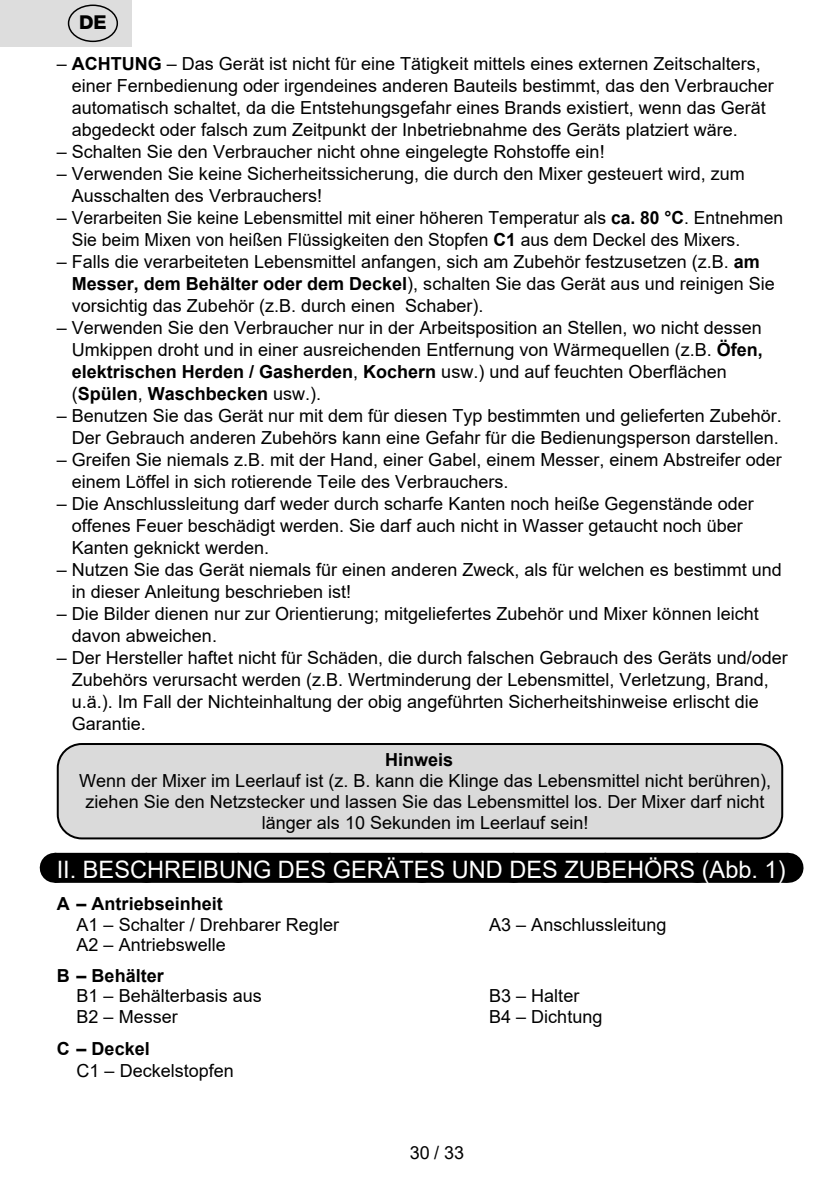
<style>
.page{position:relative;width:840px;height:1191px;background:#fff}
.page>*{position:absolute;margin:0;border:0;box-sizing:border-box;transform-origin:0 0}
.Grafický_nadpis_ETA{font:24px "Arial";color:#fff}
.t1{font:800 19.2px "Helvetica Neue OT";color:#000}
.Normální{font:18px/22px "Arial";color:#000}
.Normální-2{font:700 18px "Arial";color:#000}
.s1{font-weight:700}
</style>
<div class="page">
<div style="left:55px;top:853px;width:732px;height:30px;background:#000"></div>
<svg style="left:147px;top:882px;width:594px;height:1px"></svg>
<hr style="left:787px;top:853px;width:1px;height:30px;background:#000">
<div style="left:58px;top:744px;width:723px;height:94px;background:#dadada;border-radius:24px"></div>
<div style="left:57px;top:743px;width:725px;height:96px;border:2px solid #000;border-radius:24px"></div>
<div style="left:0;top:0;width:131px;height:47px;background:#ddd"></div>
<div style="left:68px;top:5px;width:50px;height:37px;border:1px solid #000;border-radius:50%"></div>
<p class="t1" style="left:79px;top:11px;width:29px">DE</p>
<p class="Normální" style="left:72px;top:52px;width:703px;text-indent:-15px">– <span class="s1">ACHTUNG</span> – Das Gerät ist nicht für eine Tätigkeit mittels eines externen Zeitschalters, einer Fernbedienung oder irgendeines anderen Bauteils bestimmt, das den Verbraucher automatisch schaltet, da die Entstehungsgefahr eines Brands existiert, wenn das Gerät abgedeckt oder falsch zum Zeitpunkt der Inbetriebnahme des Geräts platziert wäre.</p>
<p class="Normální" style="left:57px;top:140px;width:549px">– Schalten Sie den Verbraucher nicht ohne eingelegte Rohstoffe ein!</p>
<p class="Normální" style="left:72px;top:162px;width:674px;text-indent:-15px">– Verwenden Sie keine Sicherheitssicherung, die durch den Mixer gesteuert wird, zum<br>Ausschalten des Verbrauchers!</p>
<p class="Normální" style="left:72px;top:206px;width:712px;text-indent:-15px">– Verarbeiten Sie keine Lebensmittel mit einer höheren Temperatur als <span class="s1">ca. 80 °C</span>. Entnehmen<br>Sie beim Mixen von heißen Flüssigkeiten den Stopfen <span class="s1">C1</span> aus dem Deckel des Mixers.</p>
<p class="Normální" style="left:72px;top:250px;width:704px;text-indent:-15px">– Falls die verarbeiteten Lebensmittel anfangen, sich am Zubehör festzusetzen (z.B. <span class="s1">am<br>Messer, dem Behälter oder dem Deckel</span>), schalten Sie das Gerät aus und reinigen Sie vorsichtig das Zubehör (z.B. durch einen Schaber).</p>
<p class="Normální" style="left:72px;top:316px;width:692px;text-indent:-15px">– Verwenden Sie den Verbraucher nur in der Arbeitsposition an Stellen, wo nicht dessen Umkippen droht und in einer ausreichenden Entfernung von Wärmequellen (z.B. <span class="s1">Öfen, elektrischen Herden / Gasherden</span>, <span class="s1">Kochern</span> usw.) und auf feuchten Oberflächen (<span class="s1">Spülen</span>, <span class="s1">Waschbecken</span> usw.).</p>
<p class="Normální" style="left:57px;top:404px;width:726px;text-align:right">– Benutzen Sie das Gerät nur mit dem für diesen Typ bestimmten und gelieferten Zubehör.<br>Der Gebrauch anderen Zubehörs kann eine Gefahr für die Bedienungsperson darstellen.</p>
<p class="Normální" style="left:72px;top:448px;width:711px;text-indent:-15px">– Greifen Sie niemals z.B. mit der Hand, einer Gabel, einem Messer, einem Abstreifer oder einem Löffel in sich rotierende Teile des Verbrauchers.</p>
<p class="Normální" style="left:72px;top:492px;width:683px;text-indent:-15px">– Die Anschlussleitung darf weder durch scharfe Kanten noch heiße Gegenstände oder offenes Feuer beschädigt werden. Sie darf auch nicht in Wasser getaucht noch über<br>Kanten geknickt werden.</p>
<p class="Normální" style="left:72px;top:558px;width:711px;text-indent:-15px">– Nutzen Sie das Gerät niemals für einen anderen Zweck, als für welchen es bestimmt und in dieser Anleitung beschrieben ist!</p>
<p class="Normální" style="left:72px;top:602px;width:688px;text-indent:-15px">– Die Bilder dienen nur zur Orientierung; mitgeliefertes Zubehör und Mixer können leicht davon abweichen.</p>
<p class="Normální" style="left:72px;top:646px;width:717px;text-indent:-15px">– Der Hersteller haftet nicht für Schäden, die durch falschen Gebrauch des Geräts und/oder Zubehörs verursacht werden (z.B. Wertminderung der Lebensmittel, Verletzung, Brand, u.ä.). Im Fall der Nichteinhaltung der obig angeführten Sicherheitshinweise erlischt die Garantie.</p>
<p class="Normální-2" style="left:385px;top:747px;width:70px">Hinweis</p>
<p class="Normální" style="left:79px;top:770px;width:693px;line-height:21px;text-align:center">Wenn der Mixer im Leerlauf ist (z. B. kann die Klinge das Lebensmittel nicht berühren), ziehen Sie den Netzstecker und lassen Sie das Lebensmittel los. Der Mixer darf nicht länger als 10 Sekunden im Leerlauf sein!</p>
<p class="Grafický_nadpis_ETA" style="left:57px;top:853px;width:729px">II. BESCHREIBUNG DES GERÄTES UND DES ZUBEHÖRS (Abb. 1)</p>
<p class="Normální-2" style="left:57px;top:891px;width:167px">A – Antriebseinheit</p>
<p class="Normální" style="left:77px;top:913px;width:264px">A1 – Schalter / Drehbarer Regler</p>
<p class="Normální" style="left:489px;top:913px;width:179px">A3 – Anschlussleitung</p>
<p class="Normální" style="left:77px;top:933px;width:151px">A2 – Antriebswelle</p>
<p class="Normální-2" style="left:57px;top:962px;width:108px">B – Behälter</p>
<p class="Normální" style="left:77px;top:985px;width:187px">B1 – Behälterbasis aus</p>
<p class="Normální" style="left:489px;top:985px;width:92px">B3 – Halter</p>
<p class="Normální" style="left:77px;top:1005px;width:103px">B2 – Messer</p>
<p class="Normální" style="left:489px;top:1005px;width:115px">B4 – Dichtung</p>
<p class="Normální-2" style="left:57px;top:1036px;width:94px">C – Deckel</p>
<p class="Normální" style="left:77px;top:1059px;width:159px">C1 – Deckelstopfen</p>
<p class="Normální" style="left:410px;top:1141px;width:56px">30 / 33</p>
</div>
